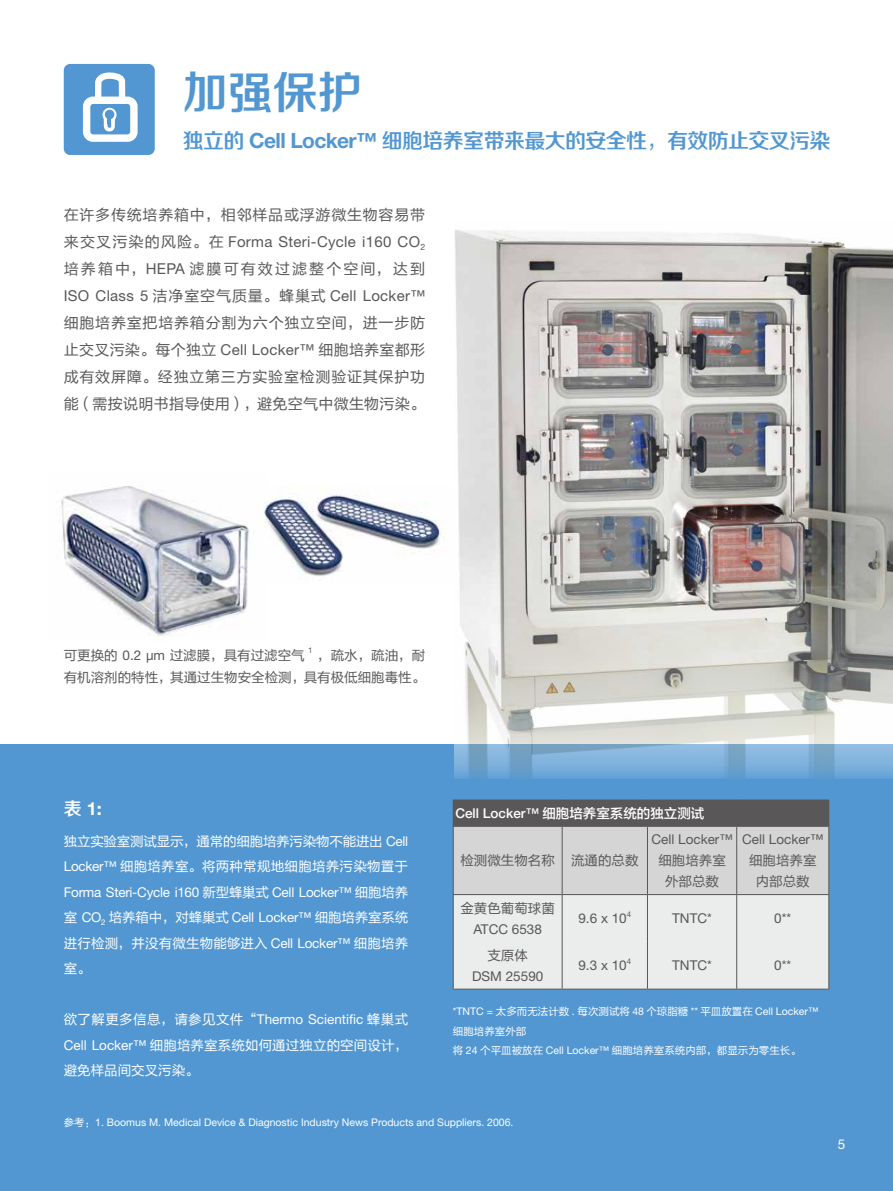
<style>
.page{position:relative;width:893px;height:1191px;background:#fff}
.page>*{position:absolute;margin:0;border:0;box-sizing:border-box;transform-origin:0 0}
.t1{font:45px "FZZZHONGJW GB1 0";color:#5297d2}
.t2{font:21px "FZZZHONGJW GB1 0";letter-spacing:-.03em;color:#5297d2}
.t3{font:700 18px "Helvetica Neue LT Std";color:#fff}
.t4{font:15px/27px "FZLTHJW GB1 0";letter-spacing:.05em;color:#595757;text-align:justify}
.t5{font:15px "Helvetica Neue LT Std";letter-spacing:.02em;color:#595757}
.t6{font:15px "FZLTHJW GB1 0";letter-spacing:.14em;color:#595757}
.t7{font:13.5px/25.5px "FZLTHJW GB1 0";letter-spacing:.01em;color:#fff;text-align:justify}
.t8{font:13.5px/21px "FZLTHJW GB1 0";color:#595757;text-align:center}
.t9{font:13.5px "Helvetica Neue LT Std";color:#595757}
.t10{font:13.5px/25.5px "FZLTHJW GB1 0";letter-spacing:-.015em;color:#fff}
.t11{font:13.5px "Helvetica Neue LT Std";letter-spacing:-.02em;color:#fff}
.t12{font:13.5px "FZLTZHK GBK1 0";color:#fff}
.t13{font:10.5px "Helvetica Neue LT Std";color:#fff}
.t14{font:10.5px/19.5px "FZLTHJW GB1 0";color:#fff}
.t15{font:7.8px "Helvetica Neue LT Std";color:#595757}
.s1{font-family:"Helvetica Neue LT Std";font-weight:700}
.s2{font-family:"FZLTHJW GB1 0"}
.s3{font-family:"Helvetica Neue LT Std"}
.s4{font-family:"FZZZHONGJW GB1 0";font-weight:400}
.s5{font-family:"Helvetica Neue LT Std";font-weight:500}
</style>
<div class="page">
<div style="left:0;top:744px;width:893px;height:447px;background:#5297d2"></div>
<img style="left:454px;top:229px;width:439px;height:549px">
<div style="left:64px;top:64px;width:91px;height:91px;background:#5297d2;border-radius:6px"></div>
<div style="left:83px;top:97px;width:55px;height:45px;border:7px solid #fff;border-radius:6px"></div>
<svg style="left:92px;top:72px;width:36px;height:59px"></svg>
<hr style="left:453px;top:799px;width:109px;height:1px;background:#595757">
<hr style="left:562px;top:799px;width:85px;height:1px;background:#595757">
<hr style="left:647px;top:799px;width:90px;height:1px;background:#595757">
<hr style="left:737px;top:799px;width:92px;height:1px;background:#595757">
<svg style="left:453px;top:800px;width:376px;height:188px;background:#cecece"></svg>
<hr style="left:453px;top:826px;width:109px;height:1px;background:#595757">
<hr style="left:453px;top:826px;width:1px;height:68px;background:#595757">
<hr style="left:562px;top:826px;width:85px;height:1px;background:#595757">
<hr style="left:562px;top:826px;width:1px;height:68px;background:#595757">
<hr style="left:647px;top:826px;width:90px;height:1px;background:#595757">
<hr style="left:647px;top:826px;width:1px;height:68px;background:#595757">
<hr style="left:737px;top:826px;width:92px;height:1px;background:#595757">
<hr style="left:736px;top:826px;width:1px;height:68px;background:#595757">
<hr style="left:828px;top:826px;width:1px;height:68px;background:#595757">
<hr style="left:453px;top:894px;width:109px;height:1px;background:#595757">
<hr style="left:453px;top:895px;width:1px;height:47px;background:#595757">
<hr style="left:562px;top:894px;width:85px;height:1px;background:#595757">
<hr style="left:562px;top:895px;width:1px;height:47px;background:#595757">
<hr style="left:647px;top:894px;width:90px;height:1px;background:#595757">
<hr style="left:647px;top:895px;width:1px;height:47px;background:#595757">
<hr style="left:737px;top:894px;width:92px;height:1px;background:#595757">
<hr style="left:736px;top:895px;width:1px;height:47px;background:#595757">
<hr style="left:828px;top:895px;width:1px;height:47px;background:#595757">
<hr style="left:453px;top:942px;width:1px;height:46px;background:#595757">
<hr style="left:562px;top:942px;width:1px;height:46px;background:#595757">
<hr style="left:647px;top:942px;width:1px;height:46px;background:#595757">
<hr style="left:736px;top:942px;width:1px;height:46px;background:#595757">
<hr style="left:828px;top:942px;width:1px;height:46px;background:#595757">
<hr style="left:453px;top:988px;width:109px;height:1px;background:#595757">
<hr style="left:562px;top:988px;width:85px;height:1px;background:#595757">
<hr style="left:647px;top:988px;width:90px;height:1px;background:#595757">
<hr style="left:737px;top:988px;width:92px;height:1px;background:#595757">
<img style="left:61px;top:486px;width:193px;height:151px">
<img style="left:258px;top:485px;width:186px;height:91px">
<h1 class="t1" style="left:183px;top:68px;width:181px">加强保护</h1>
<h2 class="t2" style="left:183px;top:129px;width:649px">独立的 <span class="s1">Cell Locker™</span> 细胞培养室带来最大的安全性，有效防止交叉污染</h2>
<p class="t4" style="left:64px;top:202px;width:363px">在许多传统培养箱中，相邻样品或浮游微生物容易带</p>
<p class="t5" style="left:64px;top:233px;width:363px"><span class="s2">来交叉污染的风险。在</span> Forma Steri-Cycle i160 CO<sub>2</sub></p>
<p class="t6" style="left:64px;top:261px;width:363px">培养箱中，<span class="s3">HEPA</span> 滤膜可有效过滤整个空间，达到</p>
<p class="t5" style="left:64px;top:287px;width:363px">ISO Class 5 <span class="s2">洁净室空气质量。蜂巢式</span> Cell Locker™</p>
<p class="t4" style="left:64px;top:310px;width:363px">细胞培养室把培养箱分割为六个独立空间，进一步防止交叉污染。每个独立 <span class="s3">Cell Locker™</span> 细胞培养室都形成有效屏障。经独立第三方实验室检测验证其保护功能（需按说明书指导使用），避免空气中微生物污染。</p>
<p class="t8" style="left:64px;top:644px;width:242px">可更换的 <span class="s3">0.2 µm</span> 过滤膜，具有过滤空气</p>
<p class="t15" style="left:308px;top:645px;width:6px">1</p>
<p class="t8" style="left:64px;top:644px;width:363px;line-height:22.5px;text-align:right">，疏水，疏油，耐<br>有机溶剂的特性，其通过生物安全检测，具有极低细胞毒性。</p>
<h3 class="t3" style="left:64px;top:797px;width:40px"><span class="s4">表</span> 1:</h3>
<p class="t10" style="left:64px;top:828px;width:346px">独立实验室测试显示，通常的细胞培养污染物不能进出 <span class="s3">Cell<br>Locker™</span> 细胞培养室。将两种常规地细胞培养污染物置于</p>
<p class="t11" style="left:64px;top:884px;width:346px">Forma Steri-Cycle i160 <span class="s2">新型蜂巢式</span> Cell Locker™ <span class="s2">细胞培养</span></p>
<p class="t7" style="left:64px;top:905px;width:346px">室 <span class="s3">CO</span><sub>2</sub> 培养箱中，对蜂巢式 <span class="s3">Cell Locker™</span> 细胞培养室系统进行检测，并没有微生物能够进入 <span class="s3">Cell Locker™</span> 细胞培养室。</p>
<p class="t7" style="left:64px;top:1007px;width:346px">欲了解更多信息，请参见文件“<span class="s3">Thermo Scientific</span> 蜂巢式<span class="s3">Cell Locker™</span> 细胞培养室系统如何通过独立的空间设计，避免样品间交叉污染。</p>
<p class="t12" style="left:455px;top:806px;width:251px"><span class="s5">Cell Locker™</span> 细胞培养室系统的独立测试</p>
<p class="t8" style="left:460px;top:850px;width:180px">检测微生物名称 流通的总数</p>
<p class="t9" style="left:651px;top:831px;width:83px">Cell Locker™</p>
<p class="t8" style="left:658px;top:850px;width:69px">细胞培养室外部总数</p>
<p class="t9" style="left:742px;top:831px;width:83px">Cell Locker™</p>
<p class="t8" style="left:749px;top:850px;width:69px">细胞培养室内部总数</p>
<p class="t8" style="left:460px;top:897px;width:96px">金黄色葡萄球菌</p>
<p class="t9" style="left:473px;top:920px;width:70px">ATCC 6538</p>
<p class="t9" style="left:578px;top:910px;width:50px">9.6 x 10</p>
<p class="t15" style="left:627px;top:909px;width:6px">4</p>
<p class="t9" style="left:672px;top:910px;width:41px">TNTC*</p>
<p class="t9" style="left:774px;top:910px;width:19px">0**</p>
<p class="t8" style="left:487px;top:945px;width:42px">支原体</p>
<p class="t9" style="left:472px;top:968px;width:73px">DSM 25590</p>
<p class="t9" style="left:578px;top:957px;width:50px">9.3 x 10</p>
<p class="t15" style="left:627px;top:956px;width:6px">4</p>
<p class="t9" style="left:672px;top:957px;width:41px">TNTC*</p>
<p class="t9" style="left:774px;top:957px;width:19px">0**</p>
<p class="t13" style="left:453px;top:1005px;width:367px">*TNTC = <span class="s2">太多而无法计数</span> . <span class="s2">每次测试将</span> 48 <span class="s2">个琼脂糖</span> ** <span class="s2">平皿放置在</span> Cell Locker™</p>
<p class="t14" style="left:453px;top:1021px;width:349px">细胞培养室外部<br>将 <span class="s3">24</span> 个平皿被放在 <span class="s3">Cell Locker™</span> 细胞培养室系统内部，都显示为零生长。</p>
<p class="t13" style="left:64px;top:1115px;width:451px"><span class="s2">参考：</span>1. Boomus M. Medical Device &amp; Diagnostic Industry News Products and Suppliers. 2006.</p>
<p class="t11" style="left:838px;top:1136px;width:9px">5</p>
</div>
